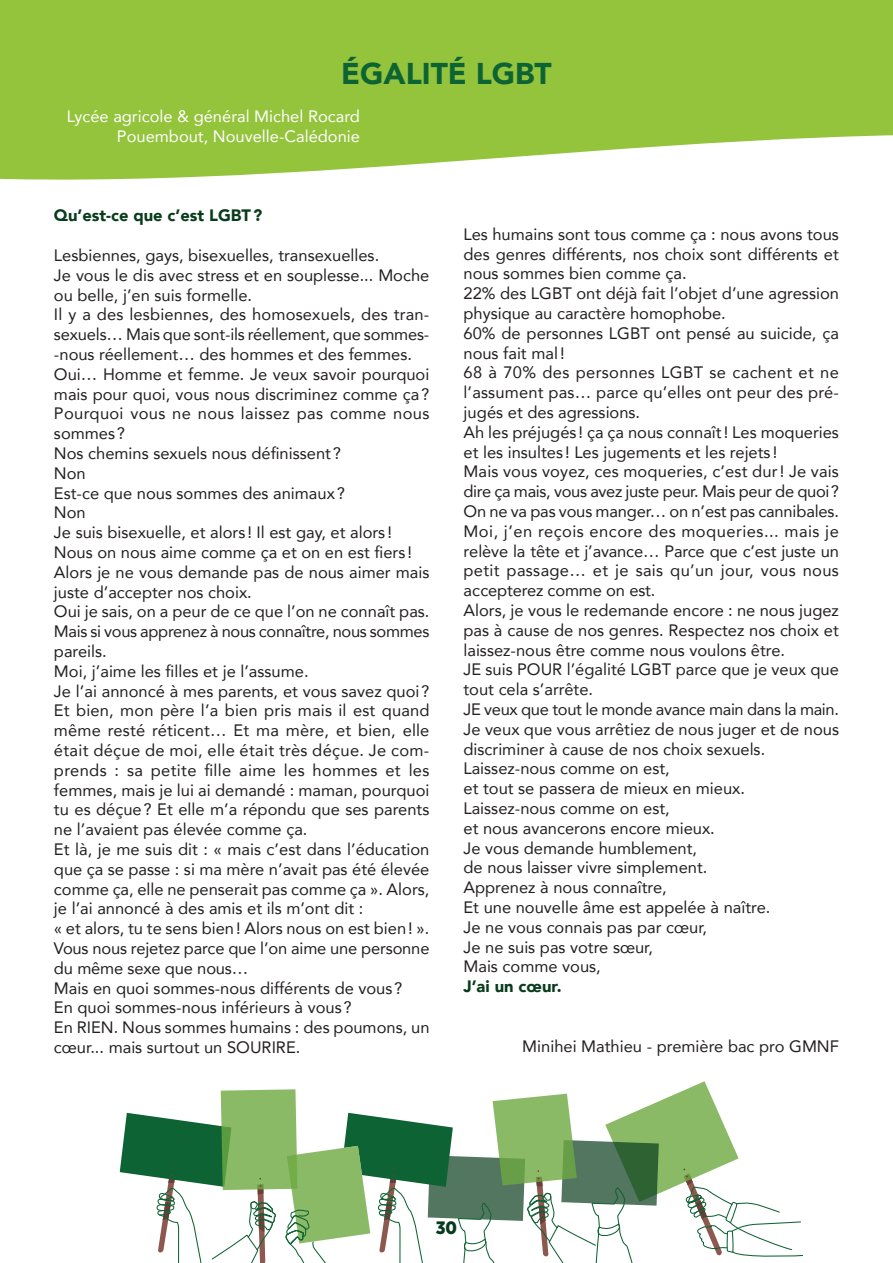
<style>
.page{position:relative;width:893px;height:1263px;background:#fff}
.page>*{position:absolute;margin:0;border:0;box-sizing:border-box;transform-origin:0 0}
.t1{font:900 30px "Avenir";color:#0c6333}
.t2{font:900 18px "Gotham Narrow";color:#073b1d}
.t3{font:16.5px/19.8px "Avenir";color:#231f20}
.t4{font:16.5px/19.8px "Avenir";color:#fff;text-align:right}
.t5{font:900 16.5px "Avenir";color:#083c1c}
</style>
<div class="page">
<svg style="left:0;top:0;width:893px;height:179px;fill:#94c33c"></svg>
<svg style="left:120px;top:1081px;width:683px;height:182px"></svg>
<h1 class="t1" style="left:341px;top:48px;width:212px">ÉGALITÉ LGBT</h1>
<p class="t4" style="left:67px;top:106px;width:295px">Lycée agricole &amp; général Michel Rocard<br>Pouembout, Nouvelle-Calédonie</p>
<p class="t5" style="left:54px;top:201px;width:210px">Qu’est-ce que c’est LGBT?</p>
<p class="t3" style="left:54px;top:245px;width:377px">Lesbiennes, gays, bisexuelles, transexuelles.<br>Je vous le dis avec stress et en souplesse... Moche ou belle, j’en suis formelle.<br>Il y a des lesbiennes, des homosexuels, des tran&shy;sexuels… Mais que sont-ils réellement, que sommes--nous réellement… des hommes et des femmes.<br>Oui… Homme et femme. Je veux savoir pourquoi mais pour quoi, vous nous discriminez comme ça?<br>Pourquoi vous ne nous laissez pas comme nous sommes ?<br>Nos chemins sexuels nous définissent ?<br>Non<br>Est-ce que nous sommes des animaux ?<br>Non<br>Je suis bisexuelle, et alors ! Il est gay, et alors !<br>Nous on nous aime comme ça et on en est fiers !<br>Alors je ne vous demande pas de nous aimer mais juste d’accepter nos choix.<br>Oui je sais, on a peur de ce que l’on ne connaît pas.<br>Mais si vous apprenez à nous connaître, nous sommes pareils.<br>Moi, j’aime les filles et je l’assume.<br>Je l’ai annoncé à mes parents, et vous savez quoi ?<br>Et bien, mon père l’a bien pris mais il est quand même resté réticent… Et ma mère, et bien, elle était déçue de moi, elle était très déçue. Je com&shy;prends : sa petite fille aime les hommes et les femmes, mais je lui ai demandé : maman, pourquoi tu es déçue? Et elle m’a répondu que ses parents ne l’avaient pas élevée comme ça.<br>Et là, je me suis dit : « mais c’est dans l’éducation que ça se passe : si ma mère n’avait pas été élevée comme ça, elle ne penserait pas comme ça ». Alors, je l’ai annoncé à des amis et ils m’ont dit :<br>« et alors, tu te sens bien! Alors nous on est bien! ».<br>Vous nous rejetez parce que l’on aime une personne du même sexe que nous…<br>Mais en quoi sommes-nous différents de vous ?<br>En quoi sommes-nous inférieurs à vous ?<br>En RIEN. Nous sommes humains : des poumons, un cœur... mais surtout un SOURIRE.</p>
<p class="t3" style="left:463px;top:224px;width:377px">Les humains sont tous comme ça : nous avons tous des genres différents, nos choix sont différents et nous sommes bien comme ça.<br>22% des LGBT ont déjà fait l’objet d’une agression physique au caractère homophobe.<br>60% de personnes LGBT ont pensé au suicide, ça nous fait mal!<br>68 à 70% des personnes LGBT se cachent et ne l’assument pas… parce qu’elles ont peur des pré&shy;jugés et des agressions.<br>Ah les préjugés ! ça ça nous connaît! Les moqueries et les insultes ! Les jugements et les rejets !<br>Mais vous voyez, ces moqueries, c’est dur! Je vais dire ça mais, vous avez juste peur. Mais peur de quoi?<br>On ne va pas vous manger… on n’est pas cannibales.<br>Moi, j’en reçois encore des moqueries... mais je relève la tête et j’avance… Parce que c’est juste un petit passage… et je sais qu’un jour, vous nous accepterez comme on est.<br>Alors, je vous le redemande encore : ne nous jugez pas à cause de nos genres. Respectez nos choix et laissez-nous être comme nous voulons être.<br>JE suis POUR l’égalité LGBT parce que je veux que tout cela s’arrête.<br>JE veux que tout le monde avance main dans la main.<br>Je veux que vous arrêtiez de nous juger et de nous discriminer à cause de nos choix sexuels.<br>Laissez-nous comme on est,<br>et tout se passera de mieux en mieux.<br>Laissez-nous comme on est,<br>et nous avancerons encore mieux.<br>Je vous demande humblement,<br>de nous laisser vivre simplement.<br>Apprenez à nous connaître,<br>Et une nouvelle âme est appelée à naître.<br>Je ne vous connais pas par cœur,<br>Je ne suis pas votre sœur,<br>Mais comme vous,</p>
<p class="t5" style="left:463px;top:972px;width:100px">J’ai un cœur.</p>
<p class="t3" style="left:522px;top:1035px;width:318px">Minihei Mathieu - première bac pro GMNF</p>
<p class="t2" style="left:436px;top:1216px;width:23px">30</p>
</div>
